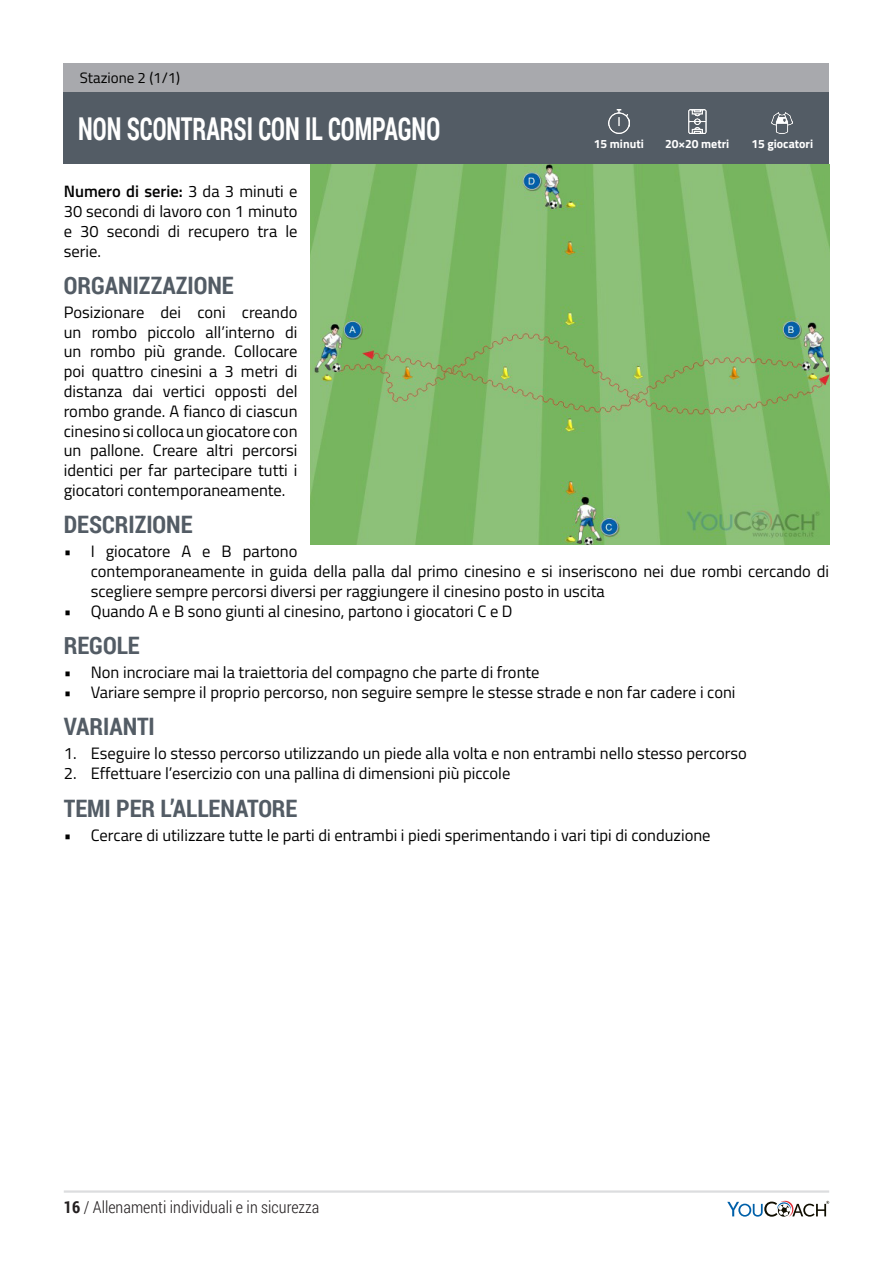
<style>
.page{position:relative;width:893px;height:1263px;background:#fff}
.page>*{position:absolute;margin:0;border:0;box-sizing:border-box;transform-origin:0 0}
.t1{font:700 31.5px "Roboto Condensed";color:#fff;scale:.77 1}
.t2{font:700 24px "Roboto Condensed";color:#535c65}
.t3{font:16.5px/19.8px "Titillium Web";color:#010100;text-align:justify}
.t4{font:300 16.5px "Roboto Condensed";color:#231f20}
.t5{font:15px "Titillium Web";color:#010100}
.t6{font:700 12px "Titillium Web";color:#fff}
.s1{font-weight:600}
.s2{font-weight:700}
</style>
<div class="page">
<hr style="left:64px;top:1190px;width:765px;height:3px;background:#dcdddf">
<svg style="left:727px;top:1201px;width:102px;height:16px"></svg>
<div style="left:64px;top:64px;width:765px;height:29px;background:#a8a9ad"></div>
<img style="left:310px;top:164px;width:519px;height:381px">
<div style="left:64px;top:93px;width:765px;height:71px;background:#535c65"></div>
<img style="left:608px;top:110px;width:21px;height:23px">
<img style="left:688px;top:110px;width:18px;height:23px">
<img style="left:771px;top:113px;width:21px;height:21px">
<p class="t5" style="left:80px;top:67px;width:102px">Stazione 2 (1/1)</p>
<p class="t1" style="left:78px;top:106px;width:472px">NON SCONTRARSI CON IL COMPAGNO</p>
<p class="t6" style="left:594px;top:135px;width:51px">15 minuti</p>
<p class="t6" style="left:665px;top:135px;width:66px">20×20 metri</p>
<p class="t6" style="left:751px;top:135px;width:63px">15 giocatori</p>
<p class="t3" style="left:64px;top:181px;width:235px"><span class="s1">Numero di serie:</span> 3 da 3 minuti e 30 secondi di lavoro con 1 minuto e 30 secondi di recupero tra le serie.</p>
<p class="t2" style="left:64px;top:268px;width:171px">ORGANIZZAZIONE</p>
<p class="t3" style="left:64px;top:301px;width:235px">Posizionare dei coni creando un rombo piccolo all’interno di un rombo più grande. Collocare poi quattro cinesini a 3 metri di distanza dai vertici opposti del rombo grande. A fianco di ciascun cinesino si colloca un giocatore con un pallone. Creare altri percorsi identici per far partecipare tutti i giocatori contemporaneamente.</p>
<p class="t2" style="left:64px;top:508px;width:130px">DESCRIZIONE</p>
<p class="t3" style="left:91px;top:541px;width:740px;text-align:left;text-indent:-27px">• I giocatore A e B partono<br>contemporaneamente in guida della palla dal primo cinesino e si inseriscono nei due rombi cercando di scegliere sempre percorsi diversi per raggiungere il cinesino posto in uscita</p>
<p class="t3" style="left:64px;top:600px;width:450px">• Quando A e B sono giunti al cinesino, partono i giocatori C e D</p>
<p class="t2" style="left:64px;top:629px;width:77px">REGOLE</p>
<p class="t3" style="left:64px;top:662px;width:477px">• Non incrociare mai la traiettoria del compagno che parte di fronte</p>
<p class="t3" style="left:64px;top:681px;width:673px">• Variare sempre il proprio percorso, non seguire sempre le stesse strade e non far cadere i coni</p>
<p class="t2" style="left:64px;top:710px;width:93px">VARIANTI</p>
<p class="t3" style="left:64px;top:743px;width:685px">1. Eseguire lo stesso percorso utilizzando un piede alla volta e non entrambi nello stesso percorso</p>
<p class="t3" style="left:64px;top:763px;width:448px">2. Effettuare l’esercizio con una pallina di dimensioni più piccole</p>
<p class="t2" style="left:64px;top:791px;width:235px">TEMI PER L’ALLENATORE</p>
<p class="t3" style="left:64px;top:824px;width:648px">• Cercare di utilizzare tutte le parti di entrambi i piedi sperimentando i vari tipi di conduzione</p>
<p class="t4" style="left:64px;top:1196px;width:257px"><span class="s2">16</span> / Allenamenti individuali e in sicurezza</p>
</div>
